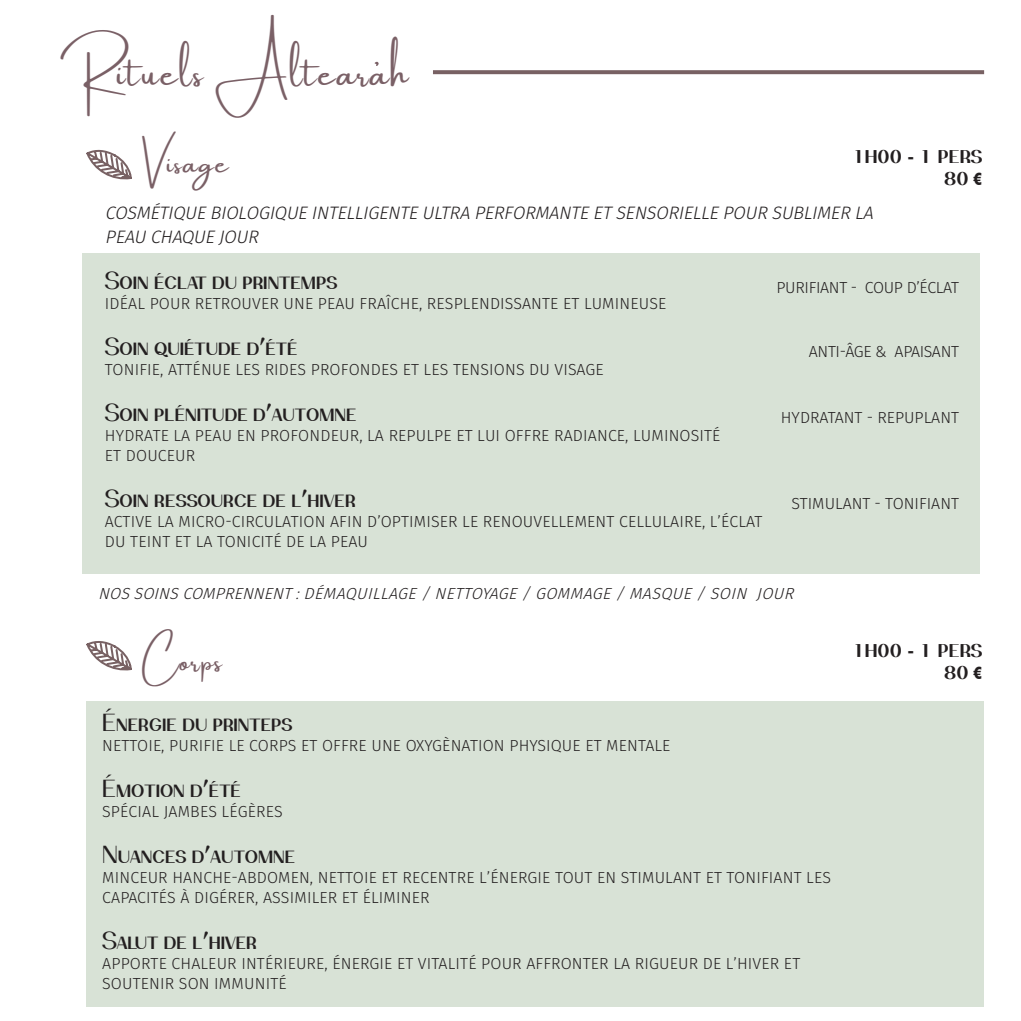
<style>
.page{position:relative;width:1021px;height:1021px;background:#fff}
.page>*{position:absolute;margin:0;border:0;box-sizing:border-box;transform-origin:0 0}
.t1{font:36px "Amsterdam One";letter-spacing:.05em;color:#7a6066}
.t2{font:28px "Amsterdam One";letter-spacing:.05em;color:#7a6066}
.t3{font:24px "Passion Sans P Dbg Regular Small Caps";color:#231f20}
.t4{font:italic 300 18px "Fira Sans";color:#231f20}
.t5{font:700 18px "Passion Sans P Dak";color:#231f20}
.t6{font:300 16px "Fira Sans";letter-spacing:.01em;color:#231f20}
.t7{font:italic 300 16px "Fira Sans";color:#231f20}
.t8{font:300 16px "Fira Sans";letter-spacing:-.02em;color:#231f20}
.s1{font-family:"Abadi";font-weight:800;font-stretch:condensed}
</style>
<div class="page">
<div style="left:82px;top:253px;width:898px;height:320px;background:#d8e2d6"></div>
<svg style="left:433px;top:70px;width:551px;height:4px;background:#7e686a"></svg>
<svg style="left:374px;top:62px;width:4px;height:4px"></svg>
<svg style="left:86px;top:149px;width:46px;height:31px"></svg>
<div style="left:86px;top:701px;width:898px;height:305px;background:#d8e2d6"></div>
<svg style="left:86px;top:641px;width:46px;height:30px"></svg>
<p class="t1" style="left:60px;top:53px;width:350px">Rituels Altearah</p>
<p class="t2" style="left:142px;top:148px;width:88px">Visage</p>
<p class="t4" style="left:105px;top:200px;width:774px">COSMÉTIQUEBIOLOGIQUEINTELLIGENTEULTRA PERFORMANTEETSENSORIELLEPOUR SUBLIMER LA</p>
<p class="t4" style="left:105px;top:224px;width:159px">PEAU CHAQUEJOUR</p>
<p class="t5" style="left:852px;top:146px;width:131px">1H00 - 1 PERS</p>
<p class="t5" style="left:944px;top:167px;width:40px">80 <span class="s1">€</span></p>
<p class="t3" style="left:105px;top:266px;width:234px">Soin éclat du printemps</p>
<p class="t6" style="left:105px;top:292px;width:563px">IDÉAL POUR RETROUVER UNE PEAU FRAÎCHE, RESPLENDISSANTE ET LUMINEUSE</p>
<p class="t3" style="left:105px;top:332px;width:194px">Soin quiétude d’été</p>
<p class="t6" style="left:105px;top:358px;width:500px">TONIFIE, ATTÉNUE LES RIDES PROFONDES ET LES TENSIONS DU VISAGE</p>
<p class="t3" style="left:105px;top:398px;width:253px">Soin plénitude d’automne</p>
<p class="t6" style="left:105px;top:424px;width:617px">HYDRATE LA PEAU EN PROFONDEUR, LA REPULPE ET LUI OFFRE RADIANCE, LUMINOSITÉ</p>
<p class="t6" style="left:105px;top:444px;width:92px">ET DOUCEUR</p>
<p class="t3" style="left:105px;top:484px;width:252px">Soin ressource de l’hiver</p>
<p class="t6" style="left:105px;top:510px;width:659px">ACTIVE LA MICRO-CIRCULATION AFIN D’OPTIMISER LE RENOUVELLEMENT CELLULAIRE, L’ÉCLAT</p>
<p class="t6" style="left:105px;top:530px;width:264px">DU TEINT ET LA TONICITÉ DE LA PEAU</p>
<p class="t8" style="left:776px;top:276px;width:184px">PURIFIANT - COUP D’ÉCLAT</p>
<p class="t8" style="left:808px;top:340px;width:152px">ANTI-ÂGE &amp; APAISANT</p>
<p class="t6" style="left:781px;top:406px;width:180px">HYDRATANT - REPUPLANT</p>
<p class="t6" style="left:791px;top:492px;width:169px">STIMULANT - TONIFIANT</p>
<p class="t7" style="left:98px;top:582px;width:702px">NOSSOINSCOMPRENNENT:DÉMAQUILLAGE/NETTOYAGE/GOMMAGE/MASQUE/SOIN JOUR</p>
<p class="t2" style="left:142px;top:646px;width:82px">Corps</p>
<p class="t3" style="left:102px;top:707px;width:192px">Énergie du printeps</p>
<p class="t6" style="left:102px;top:733px;width:570px">NETTOIE, PURIFIE LE CORPS ET OFFRE UNE OXYGÈNATION PHYSIQUE ET MENTALE</p>
<p class="t3" style="left:102px;top:773px;width:140px">Émotion d’été</p>
<p class="t6" style="left:102px;top:799px;width:182px">SPÉCIAL JAMBES LÉGÈRES</p>
<p class="t3" style="left:102px;top:839px;width:195px">Nuances d’automne</p>
<p class="t6" style="left:102px;top:865px;width:730px">MINCEUR HANCHE-ABDOMEN, NETTOIE ET RECENTRE L’ÉNERGIE TOUT EN STIMULANT ET TONIFIANT LES</p>
<p class="t6" style="left:102px;top:885px;width:329px">CAPACITÉS À DIGÉRER, ASSIMILER ET ÉLIMINER</p>
<p class="t3" style="left:102px;top:925px;width:156px">Salut de l’hiver</p>
<p class="t6" style="left:102px;top:951px;width:699px">APPORTE CHALEUR INTÉRIEURE, ÉNERGIE ET VITALITÉ POUR AFFRONTER LA RIGUEUR DE L’HIVER ET</p>
<p class="t6" style="left:102px;top:971px;width:186px">SOUTENIR SON IMMUNITÉ</p>
<p class="t5" style="left:852px;top:639px;width:131px">1H00 - 1 PERS</p>
<p class="t5" style="left:944px;top:661px;width:40px">80 <span class="s1">€</span></p>
</div>
